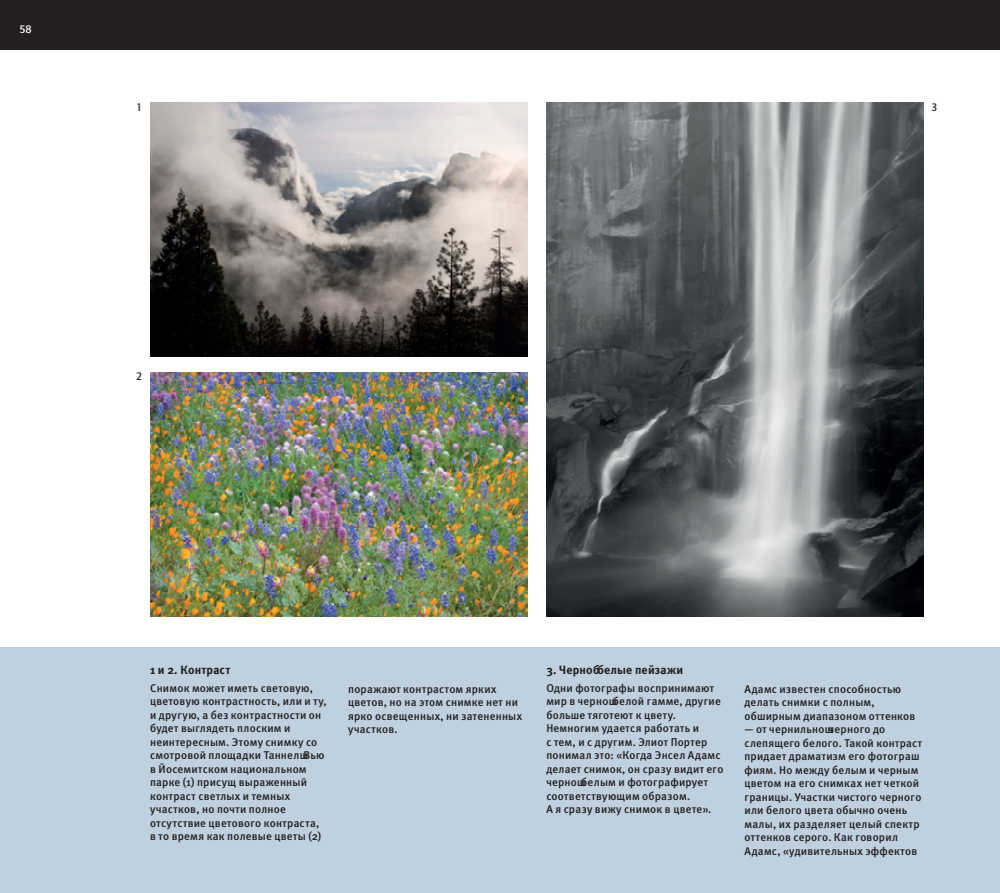
<style>
.page{position:relative;width:1000px;height:893px;background:#fff}
.page>*{position:absolute;margin:0;border:0;box-sizing:border-box;transform-origin:0 0}
.t1{font:12px "Meta Bold C";letter-spacing:.015em;color:#231f20}
.t2{font:11.25px/13.5px "Meta Medium C";letter-spacing:.02em;color:#231f20}
.t3{font:500 11.25px "Quay Sans ITC Std";color:#231f20}
.t4{font:500 11.25px "Quay Sans ITC Std";color:#fcfcfc}
</style>
<div class="page">
<div style="left:0;top:648px;width:999px;height:245px;background:#bfd0de"></div>
<img style="left:150px;top:103px;width:377px;height:253px">
<img style="left:150px;top:372px;width:377px;height:244px">
<img style="left:546px;top:103px;width:377px;height:513px">
<div style="left:0;top:0;width:999px;height:49px;background:#231f20"></div>
<p class="t4" style="left:19px;top:23px;width:14px">58</p>
<p class="t3" style="left:136px;top:101px;width:8px">1</p>
<p class="t3" style="left:931px;top:101px;width:8px">3</p>
<p class="t3" style="left:136px;top:370px;width:8px">2</p>
<p class="t1" style="left:150px;top:663px;width:81px">1 и 2. Контраст</p>
<p class="t2" style="left:150px;top:681px;width:178px">Снимок может иметь световую, цветовую контрастность, или и ту, и другую, а без контрастности он будет выглядеть плоским и неинтересным. Этому снимку со смотровой площадки ТаннелшВью в Йосемитском национальном парке (1) присущ выраженный контраст светлых и темных участков, но почти полное отсутствие цветового контраста, в то время как полевые цветы (2)</p>
<p class="t2" style="left:348px;top:682px;width:175px">поражают контрастом ярких цветов, но на этом снимке нет ни ярко освещенных, ни затененных участков.</p>
<p class="t1" style="left:546px;top:662px;width:138px">3. Черноббелые пейзажи</p>
<p class="t2" style="left:546px;top:681px;width:178px">Одни фотографы воспринимают мир в черношбелой гамме, другие больше тяготеют к цвету.<br>Немногим удается работать и<br>с тем, и с другим. Элиот Портер понимал это: «Когда Энсел Адамс делает снимок, он сразу видит его черношбелым и фотографирует соответствующим образом.<br>А я сразу вижу снимок в цвете».</p>
<p class="t2" style="left:744px;top:682px;width:172px">Адамс известен способностью делать снимки с полным, обширным диапазоном оттенков</p>
<p class="t2" style="left:744px;top:722px;width:179px">— от чернильношчерного до слепящего белого. Такой контраст придает драматизм его фотограш фиям. Но между белым и черным цветом на его снимках нет четкой границы. Участки чистого черного или белого цвета обычно очень малы, их разделяет целый спектр оттенков серого. Как говорил<br>Адамс, «удивительных эффектов</p>
</div>
